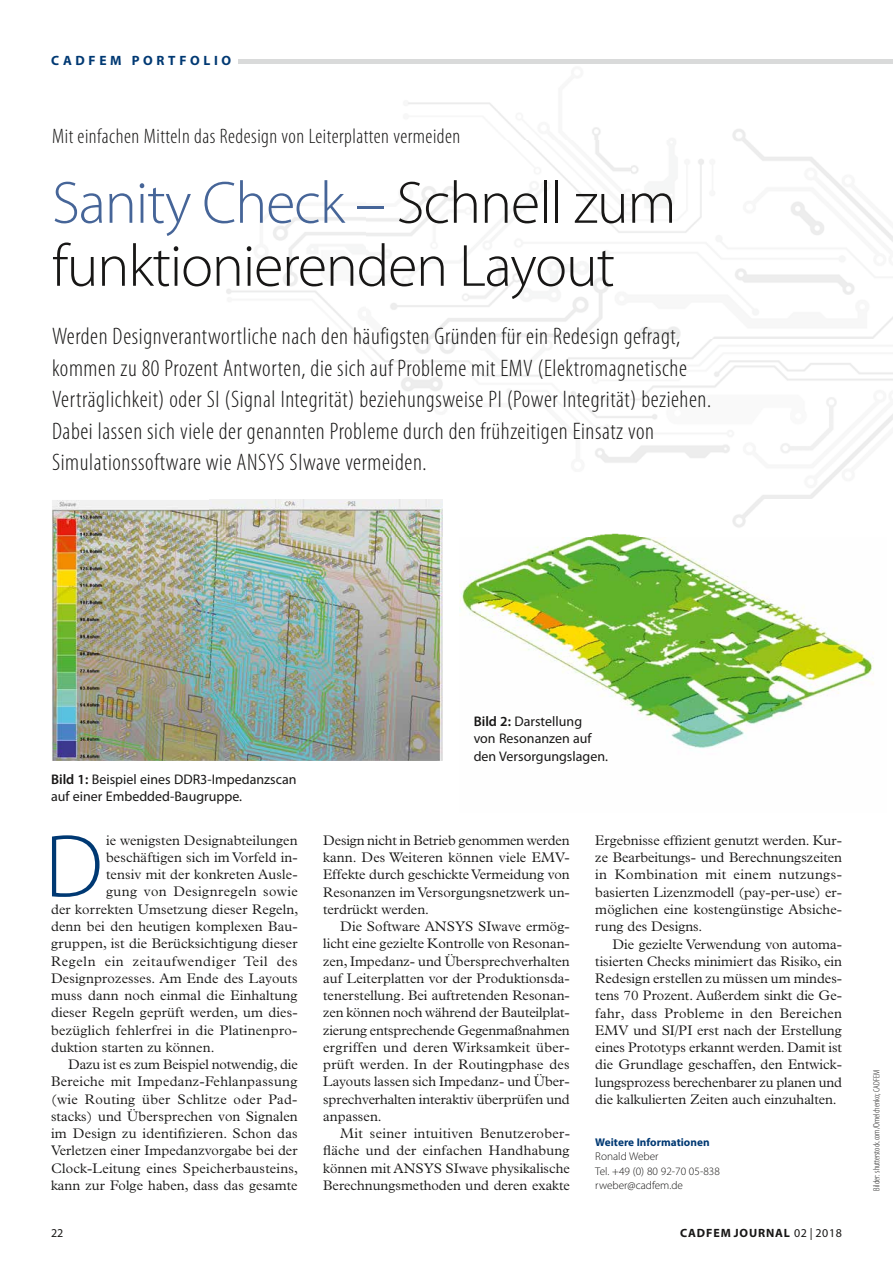
<style>
.page{position:relative;width:893px;height:1263px;background:#fff}
.page>*{position:absolute;margin:0;border:0;box-sizing:border-box;transform-origin:0 0}
.t1{font:300 90px "Myriad Pro";color:#003973}
.t2{font:300 60px/63px "Myriad Pro";letter-spacing:-.02em;color:#181716}
.t3{font:300 condensed 24px/31.5px "Myriad Pro";letter-spacing:.025em;color:#181716}
.t4{font:300 condensed 21px "Myriad Pro";letter-spacing:.025em;color:#181716}
.t5{font:300 13.95px/17.2px "Plantin";letter-spacing:.01em;color:#181716;text-align:justify}
.t6{font:13.95px/17.2px "Myriad Pro";color:#181716}
.t7{font:300 13.95px "Plantin";letter-spacing:.045em;color:#181716}
.t8{font:300 13.95px "Plantin";letter-spacing:.03em;color:#181716}
.t9{font:700 13.5px "Myriad Pro";letter-spacing:.27em;color:#003973}
.t10{font:700 12px "Myriad Pro";letter-spacing:.07em;color:#181716}
.t11{font:12px "Myriad Pro";color:#181716}
.t12{font:300 11.25px/14.5px "Myriad Pro";color:#181716}
.t13{font:700 11.25px "Myriad Pro";color:#003973}
.t14{font:300 condensed 9px "Myriad Pro";color:#181716}
.s1{color:#466598}
.s2{font-weight:600}
.s3{font-weight:400}
</style>
<div class="page">
<div style="left:239px;top:59px;width:654px;height:5px;background:#d9dada"></div>
<img style="left:52px;top:500px;width:391px;height:261px">
<img style="left:209px;top:500px;width:234px;height:36px">
<img style="left:459px;top:500px;width:415px;height:249px">
<p class="t9" style="left:51px;top:52px;width:182px">CADFEM PORTFOLIO</p>
<h3 class="t4" style="left:52px;top:124px;width:410px">Mit einfachen Mitteln das Redesign von Leiterplatten vermeiden</h3>
<h2 class="t2" style="left:52px;top:171px;width:626px"><span class="s1">Sanity Check –</span> Schnell zum funktionierenden Layout</h2>
<p class="t3" style="left:52px;top:320px;width:661px">Werden Designverantwortliche nach den häufigsten Gründen für ein Redesign gefragt, kommen zu 80 Prozent Antworten, die sich auf Probleme mit EMV (Elektromagnetische Verträglichkeit) oder SI (Signal Integrität) beziehungsweise PI (Power Integrität) beziehen.<br>Dabei lassen sich viele der genannten Probleme durch den frühzeitigen Einsatz von Simulationssoftware wie ANSYS SIwave vermeiden.</p>
<p class="t6" style="left:51px;top:771px;width:247px"><span class="s2">Bild 1:</span> Beispiel eines DDR3-Impedanzscan auf einer Embedded-Baugruppe.</p>
<p class="t5" style="left:106px;top:831px;width:193px">ie wenigsten Designabteilungen</p>
<p class="t5" style="left:106px;top:849px;width:193px">beschäftigen sich im Vorfeld in-</p>
<p class="t5" style="left:106px;top:866px;width:193px">tensiv mit der konkreten Ausle-</p>
<p class="t8" style="left:106px;top:884px;width:193px">gung von Designregeln sowie</p>
<p class="t5" style="left:51px;top:900px;width:249px">der korrekten Umsetzung dieser Regeln,</p>
<p class="t5" style="left:51px;top:918px;width:248px">denn bei den heutigen komplexen Bau-</p>
<p class="t5" style="left:51px;top:935px;width:248px">gruppen, ist die Berücksichtigung dieser</p>
<p class="t7" style="left:51px;top:953px;width:248px">Regeln ein zeitaufwendiger Teil des</p>
<p class="t5" style="left:51px;top:969px;width:248px">Design prozesses. Am Ende des Layouts</p>
<p class="t5" style="left:51px;top:987px;width:248px">muss dann noch einmal die Einhaltung</p>
<p class="t5" style="left:51px;top:1004px;width:248px">dieser Regeln geprüft werden, um dies-</p>
<p class="t5" style="left:51px;top:1021px;width:248px">bezüglich fehlerfrei in die Platinenpro-</p>
<p class="t5" style="left:51px;top:1038px;width:165px">duktion starten zu können.</p>
<p class="t5" style="left:68px;top:1056px;width:231px">Dazu ist es zum Beispiel notwendig, die</p>
<p class="t5" style="left:51px;top:1073px;width:248px">Bereiche mit Impedanz-Fehlanpassung</p>
<p class="t5" style="left:51px;top:1090px;width:248px">(wie Routing über Schlitze oder Pad-</p>
<p class="t5" style="left:51px;top:1107px;width:248px">stacks) und Übersprechen von Signalen</p>
<p class="t5" style="left:51px;top:1125px;width:248px">im Design zu identifizieren. Schon das</p>
<p class="t5" style="left:51px;top:1142px;width:248px">Verletzen einer Impedanzvorgabe bei der</p>
<p class="t5" style="left:51px;top:1159px;width:248px">Clock-Leitung eines Speicherbausteins,</p>
<p class="t5" style="left:51px;top:1176px;width:248px">kann zur Folge haben, dass das gesamte</p>
<h1 class="t1" style="left:45px;top:812px;width:60px">D</h1>
<p class="t6" style="left:474px;top:712px;width:136px"><span class="s2">Bild 2:</span> Darstellung<br>von Resonanzen auf den Versorgungslagen.</p>
<p class="t5" style="left:323px;top:831px;width:248px">Design nicht in Betrieb genommen werden kann. Des Weiteren können viele EMV-Effekte durch geschickte Vermeidung von Resonanzen im Versorgungsnetzwerk un&shy;terdrückt werden.</p>
<p class="t5" style="left:323px;top:918px;width:248px;text-indent:17px">Die Software ANSYS SIwave ermög&shy;licht eine gezielte Kontrolle von Resonan&shy;zen, Impedanz- und Übersprechverhalten auf Leiterplatten vor der Produktionsda&shy;tenerstellung. Bei auftretenden Resonan&shy;zen können noch während der Bauteilplat&shy;zierung entsprechende Gegenmaßnahmen ergriffen und deren Wirksamkeit über&shy;prüft werden. In der Routingphase des Layouts lassen sich Impedanz- und Über&shy;sprechverhalten interaktiv überprüfen und anpassen.</p>
<p class="t5" style="left:323px;top:1125px;width:248px;text-indent:17px">Mit seiner intuitiven Benutzerober&shy;fläche und der einfachen Handhabung können mit ANSYS SIwave physikalische Berechnungsmethoden und deren exakte</p>
<p class="t5" style="left:595px;top:832px;width:248px">Ergebnisse effizient genutzt werden. Kur&shy;ze Bearbeitungs- und Berechnungszeiten in Kombination mit einem nutzungs&shy;basierten Lizenzmodell (pay-per-use) er&shy;möglichen eine kostengünstige Absiche&shy;rung des Designs.</p>
<p class="t5" style="left:595px;top:935px;width:248px;text-indent:17px">Die gezielte Verwendung von automa&shy;tisierten Checks minimiert das Risiko, ein Redesign erstellen zu müssen um mindes&shy;tens 70 Prozent. Außerdem sinkt die Ge&shy;fahr, dass Probleme in den Bereichen EMV und SI/PI erst nach der Erstellung eines Prototyps erkannt werden. Damit ist die Grundlage geschaffen, den Entwick&shy;lungsprozess berechenbarer zu planen und die kalkulierten Zeiten auch einzuhalten.</p>
<p class="t13" style="left:595px;top:1134px;width:116px">Weitere Informationen</p>
<p class="t12" style="left:595px;top:1149px;width:126px">Ronald Weber<br>Tel. +49 (0) 80 92-70 05-838 rweber@cadfem.de</p>
<p class="t11" style="left:51px;top:1225px;width:14px">22</p>
<p class="t10" style="left:680px;top:1225px;width:163px">CADFEM JOURNAL <span class="s3">02 | 2018</span></p>
<p class="t14" style="left:871px;top:1191px;width:122px;rotate:-90deg">Bilder: shutterstock.com/Omelchenko; CADFEM</p>
</div>
